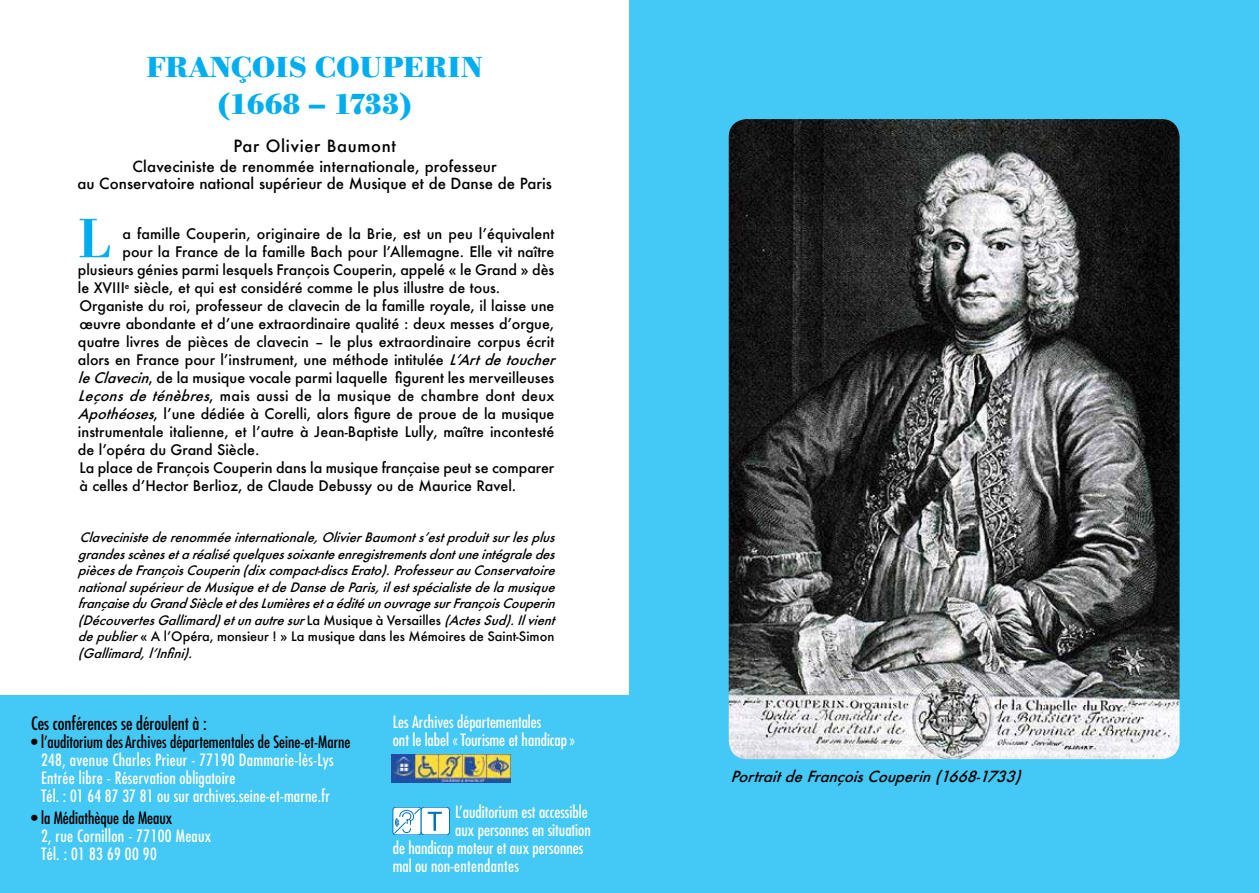
<style>
.page{position:relative;width:1259px;height:893px;background:#fff}
.page>*{position:absolute;margin:0;border:0;box-sizing:border-box;transform-origin:0 0}
.t1{font:500 54.45px "Bodoni BE";color:#00aeef}
.t2{font:700 28.5px/37.2px "Bodoni BE";letter-spacing:.02em;color:#00aeef;text-align:center}
.t3{font:condensed 18px "Futura";color:#000}
.t4{font:condensed 16.5px/18px "Futura";letter-spacing:.01em;color:#fff}
.t5{font:condensed 16.5px "Futura";color:#000}
.t6{font:500 16.5px "Futura";letter-spacing:.04em;color:#000}
.t7{font:500 15px/16.5px "Futura";letter-spacing:.005em;color:#000;text-align:center}
.t8{font:italic 500 15px "Futura";color:#000}
.t9{font:500 14.25px/18px "Futura";color:#000}
.t10{font:italic 500 12.75px/16.5px "Futura";color:#000}
.s1{font-style:italic}
.s2{font-style:normal}
</style>
<div class="page">
<div style="left:0;top:695px;width:630px;height:198px;background:#44c8f5"></div>
<div style="left:629px;top:0;width:630px;height:893px;background:#44c8f5"></div>
<img style="left:391px;top:754px;width:119px;height:28px">
<div style="left:393px;top:807px;width:28px;height:27px;border:1px solid #0072bc;border-radius:3px"></div>
<svg style="left:393px;top:808px;width:28px;height:26px"></svg>
<div style="left:421px;top:807px;width:28px;height:27px;background:#fff;border-radius:3px"></div>
<div style="left:421px;top:807px;width:28px;height:27px;border:1px solid #0072bc;border-radius:3px"></div>
<svg style="left:428px;top:812px;width:14px;height:19px"></svg>
<img style="left:729px;top:119px;width:450px;height:640px">
<h2 class="t2" style="left:147px;top:49px;width:336px">FRANÇOIS COUPERIN (1668 – 1733)</h2>
<p class="t6" style="left:233px;top:134px;width:164px">Par Olivier Baumont</p>
<p class="t7" style="left:77px;top:158px;width:476px">Claveciniste de renommée internationale, professeur<br>au Conservatoire national supérieur de Musique et de Danse de Paris</p>
<h1 class="t1" style="left:78px;top:207px;width:34px">L</h1>
<p class="t9" style="left:122px;top:225px;width:433px">a famille Couperin, originaire de la Brie, est un peu l’équivalent</p>
<p class="t9" style="left:122px;top:243px;width:433px">pour la France de la famille Bach pour l’Allemagne. Elle vit naître</p>
<p class="t9" style="left:78px;top:261px;width:478px">plusieurs génies parmi lesquels François Couperin, appelé « le Grand » dès</p>
<p class="t9" style="left:78px;top:279px;width:23px">le XVIII</p>
<p class="t9" style="left:78px;top:279px;width:484px;text-indent:47px"><sup>e</sup> siècle, et qui est considéré comme le plus illustre de tous.<br>Organiste du roi, professeur de clavecin de la famille royale, il laisse une œuvre abondante et d’une extraordinaire qualité : deux messes d’orgue, quatre livres de pièces de clavecin – le plus extraordinaire corpus écrit alors en France pour l’instrument, une méthode intitulée <span class="s1">L’Artdetoucher leClavecin</span>, de la musique vocale parmi laquelle figurent les merveilleuses <span class="s1">Leçonsdeténèbres</span>, mais aussi de la musique de chambre dont deux <span class="s1">Apothéoses</span>, l’une dédiée à Corelli, alors figure de proue de la musique instrumentale italienne, et l’autre à Jean-Baptiste Lully, maître incontesté de l’opéra du Grand Siècle.<br>La place de François Couperin dans la musique française peut se comparer à celles d’Hector Berlioz, de Claude Debussy ou de Maurice Ravel.</p>
<p class="t10" style="left:78px;top:529px;width:483px">Clavecinistederenomméeinternationale,OlivierBaumonts’estproduitsurlesplus grandesscènesetaréaliséquelquessoixanteenregistrementsdontuneintégraledes piècesdeFrançoisCouperin(dixcompact-discsErato).ProfesseurauConservatoire nationalsupérieurdeMusiqueetdeDansedeParis,ilestspécialistedelamusique françaiseduGrandSiècleetdesLumièresetaéditéunouvragesurFrançoisCouperin (DécouvertesGallimard)etunautresur<span class="s2">L a M u s i q u e à V e r s a i l l e s</span> (ActesSud).Ilvient depublier<span class="s2">« A l’Opéra, monsieur ! » La musique dans les Mémoires de Saint-Simon </span>(Gallimard,l’Infini).</p>
<p class="t3" style="left:31px;top:712px;width:177px">Ces conférences se déroulent à :</p>
<p class="t5" style="left:31px;top:731px;width:321px">• l’auditorium des Archives départementales de Seine-et-Marne</p>
<p class="t4" style="left:41px;top:750px;width:294px">248, avenue Charles Prieur - 77190 Dammarie-lès-Lys<br>Entrée libre - Réservation obligatoire<br>Tél. : 01 64 87 37 81 ou sur archives.seine-et-marne.fr</p>
<p class="t5" style="left:31px;top:808px;width:143px">• la Médiathèque de Meaux</p>
<p class="t4" style="left:41px;top:827px;width:172px">2, rue Cornillon - 77100 Meaux<br>Tél. : 01 83 69 00 90</p>
<p class="t4" style="left:393px;top:713px;width:184px">Les Archives départementales<br>ont le label «Tourisme et handicap»</p>
<p class="t4" style="left:455px;top:803px;width:134px">L’auditorium est accessible</p>
<p class="t4" style="left:455px;top:821px;width:137px">aux personnes en situation</p>
<p class="t4" style="left:393px;top:839px;width:192px">de handicap moteur et aux personnes</p>
<p class="t4" style="left:393px;top:857px;width:128px">mal ou non-entendantes</p>
<p class="t8" style="left:730px;top:766px;width:297px">PortraitdeFrançoisCouperin(1668-1733)</p>
</div>
